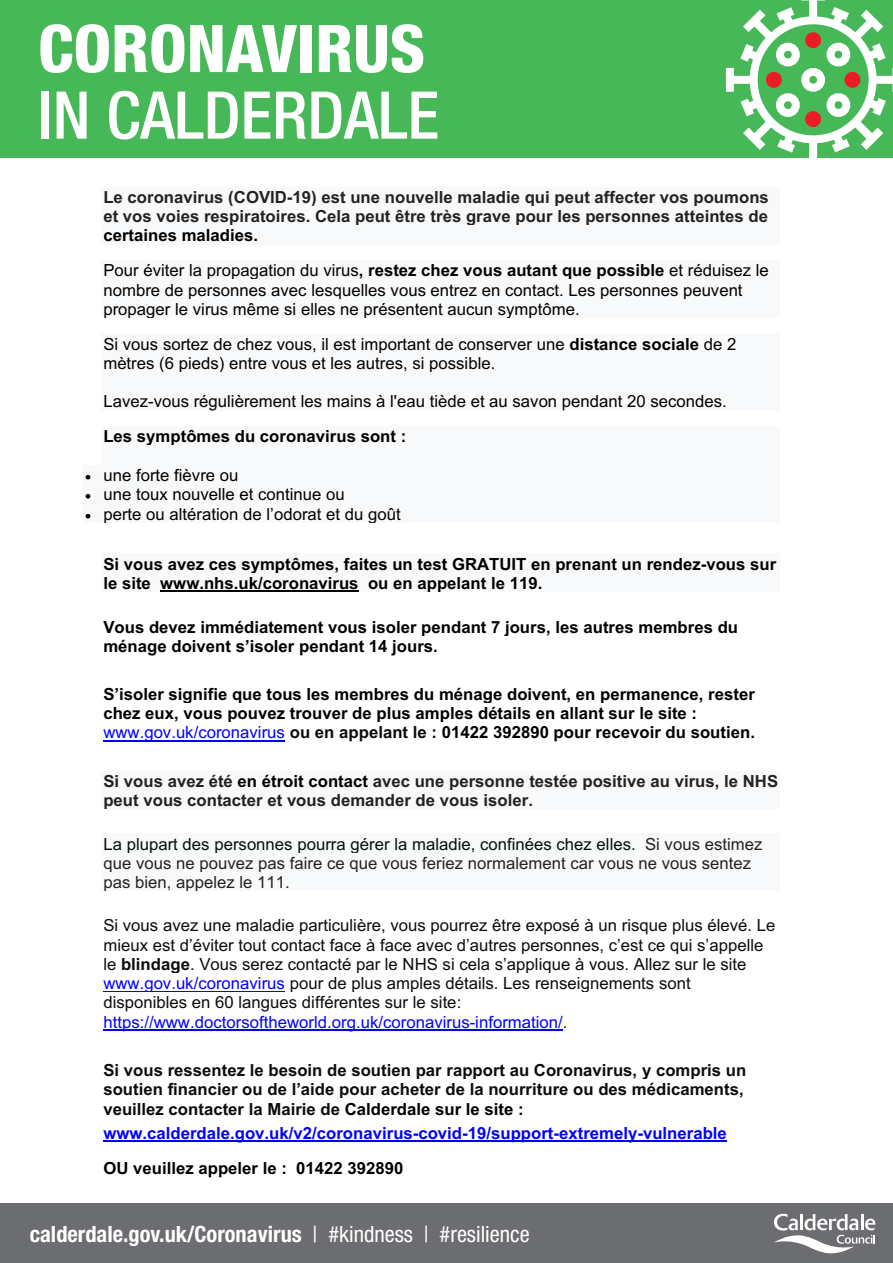
<style>
.page{position:relative;width:893px;height:1263px;background:#fff}
.page>*{position:absolute;margin:0;border:0;box-sizing:border-box;transform-origin:0 0}
.t1{font:500 condensed 65.85px "Helvetica Neue";color:#fff}
.t2{font:800 condensed 65.85px "Helvetica Neue";color:#fff}
.t3{font:700 condensed 22.5px "Helvetica Neue";color:#fff}
.t4{font:16.65px/19.2px "Arial";color:#000}
.t5{font:700 16.65px/19.2px "Arial";color:#000}
.t6{font:16.65px/19.4px "Arial";color:#0b0c0c}
.t7{font:700 16.65px/19.2px "Arial";color:#222;text-align:justify}
.t8{font:700 16.65px/19.2px "Arial";color:#0b0c0c}
.t9{font:16.65px/19.2px "Arial";color:#222}
.t10{font:700 16.65px/35px "Arial";color:#00f}
.s1{color:#000}
.s2{font-weight:700}
.s3{font-weight:400;color:#00f}
.s4{color:#0b0c0c}
.s5{color:#00f}
.s6{font-weight:400}
</style>
<div class="page">
<div style="left:0;top:0;width:893px;height:157px;background:#46b857"></div>
<svg style="left:722px;top:0;width:171px;height:158px"></svg>
<div style="left:0;top:1203px;width:893px;height:60px;background:#6c6d70"></div>
<svg style="left:774px;top:1214px;width:101px;height:39px"></svg>
<div style="left:102px;top:187px;width:678px;height:19px;background:#f8f9fa"></div>
<div style="left:102px;top:206px;width:678px;height:20px;background:#f8f9fa"></div>
<div style="left:102px;top:226px;width:678px;height:19px;background:#f8f9fa"></div>
<div style="left:102px;top:261px;width:678px;height:19px;background:#f8f9fa"></div>
<div style="left:102px;top:280px;width:678px;height:19px;background:#f8f9fa"></div>
<div style="left:102px;top:299px;width:678px;height:19px;background:#f8f9fa"></div>
<div style="left:102px;top:334px;width:678px;height:19px;background:#f8f9fa"></div>
<div style="left:102px;top:353px;width:678px;height:19px;background:#f8f9fa"></div>
<div style="left:102px;top:372px;width:678px;height:20px;background:#f8f9fa"></div>
<div style="left:102px;top:392px;width:678px;height:19px;background:#f8f9fa"></div>
<div style="left:102px;top:427px;width:678px;height:19px;background:#f8f9fa"></div>
<div style="left:102px;top:446px;width:678px;height:19px;background:#f8f9fa"></div>
<div style="left:83px;top:465px;width:697px;height:19px;background:#f8f9fa"></div>
<div style="left:83px;top:484px;width:697px;height:20px;background:#f8f9fa"></div>
<div style="left:83px;top:504px;width:697px;height:19px;background:#f8f9fa"></div>
<div style="left:102px;top:554px;width:678px;height:19px;background:#f8f9fa"></div>
<div style="left:102px;top:573px;width:678px;height:20px;background:#f8f9fa"></div>
<hr style="left:160px;top:590px;width:199px;height:2px;background:#000">
<hr style="left:103px;top:740px;width:182px;height:1px;background:#00f">
<div style="left:102px;top:771px;width:678px;height:19px;background:#f8f9fa"></div>
<div style="left:102px;top:790px;width:678px;height:20px;background:#f8f9fa"></div>
<div style="left:102px;top:834px;width:678px;height:19px;background:#f8f9fa"></div>
<div style="left:102px;top:853px;width:678px;height:19px;background:#f8f9fa"></div>
<div style="left:102px;top:872px;width:678px;height:19px;background:#f8f9fa"></div>
<hr style="left:103px;top:991px;width:182px;height:1px;background:#00f">
<hr style="left:103px;top:1030px;width:460px;height:1px;background:#00f">
<hr style="left:103px;top:1140px;width:624px;height:2px;background:#00f">
<p class="t2" style="left:38px;top:8px;width:389px">CORONAVIRUS</p>
<p class="t1" style="left:38px;top:76px;width:403px">IN CALDERDALE</p>
<p class="t7" style="left:103px;top:188px;width:667px">Le coronavirus (COVID-19) est une nouvelle maladie qui peut affecter vos poumons et vos voies respiratoires. Cela peut être très grave pour les personnes atteintes de <span class="s1">certaines maladies.</span></p>
<p class="t4" style="left:103px;top:261px;width:667px">Pour éviter la propagation du virus<span class="s2">, restez chez vous autant que possible</span> et réduisez le nombre de personnes avec lesquelles vous entrez en contact. Les personnes peuvent propager le virus même si elles ne présentent aucun symptôme.</p>
<p class="t4" style="left:103px;top:334px;width:634px">Si vous sortez de chez vous, il est important de conserver une <span class="s2">distance sociale</span> de 2 mètres (6 pieds) entre vous et les autres, si possible.</p>
<p class="t4" style="left:103px;top:384px;width:625px;line-height:35px">Lavez-vous régulièrement les mains à l'eau tiède et au savon pendant 20 secondes.<br><span class="s2">Les symptômes du coronavirus sont :</span></p>
<p class="t4" style="left:85px;top:465px;width:155px">• une forte fièvre ou</p>
<p class="t4" style="left:85px;top:484px;width:261px">• une toux nouvelle et continue ou</p>
<p class="t4" style="left:85px;top:504px;width:317px">• perte ou altération de l’odorat et du goût</p>
<p class="t5" style="left:103px;top:554px;width:674px">Si vous avez ces symptômes, faites un test GRATUIT en prenant un rendez-vous sur le site www.nhs.uk/coronavirus ou en appelant le 119.</p>
<p class="t5" style="left:103px;top:617px;width:636px">Vous devez immédiatement vous isoler pendant 7 jours, les autres membres du ménage doivent s’isoler pendant 14 jours.</p>
<p class="t5" style="left:103px;top:685px;width:653px">S’isoler signifie que tous les membres du ménage doivent, en permanence, rester chez eux, vous pouvez trouver de plus amples détails en allant sur le site : <span class="s3">www.gov.uk/coronavirus</span> <span class="s4">ou en appelant le :</span> 01422 392890 pour recevoir du soutien.</p>
<p class="t7" style="left:103px;top:771px;width:676px">Si vous avez été <span class="s1">en étroit contact</span> avec une personne testée positive au virus, le NHS peut vous contacter et vous demander de vous isoler.</p>
<p class="t9" style="left:103px;top:834px;width:661px"><span class="s4">La plupart des personnes pourra gérer la maladie, confinées chez elles.</span> Si vous estimez que vous ne pouvez pas faire ce que vous feriez normalement car vous ne vous sentez pas bien, appelez le 111.</p>
<p class="t6" style="left:103px;top:916px;width:674px">Si vous avez une maladie particulière, vous pourrez être exposé à un risque plus élevé. Le mieux est d’éviter tout contact face à face avec d’autres personnes, c’est ce qui s’appelle le <span class="s2">blindage</span>. Vous serez contacté par le NHS si cela s’applique à vous. Allez sur le site <span class="s5">www.gov.uk/coronavirus</span> pour de plus amples détails. Les renseignements sont disponibles en 60 langues différentes sur le site: <span class="s5">https://www.doctorsoftheworld.org.uk/coronavirus-information/</span>.</p>
<p class="t8" style="left:103px;top:1061px;width:645px">Si vous ressentez le besoin de soutien par rapport au Coronavirus, y compris un soutien financier ou de l’aide pour acheter de la nourriture ou des médicaments, veuillez contacter la Mairie de <span class="s1">Calderdale sur le site :</span></p>
<p class="t10" style="left:103px;top:1116px;width:625px">www.calderdale.gov.uk/v2/coronavirus-covid-19/support-extremely-vulnerable<br><span class="s1">OU veuillez appeler le : 01422 392890</span></p>
<p class="t3" style="left:30px;top:1221px;width:501px">calderdale.gov.uk/Coronavirus <span class="s6">| #kindness | #resilience</span></p>
</div>
